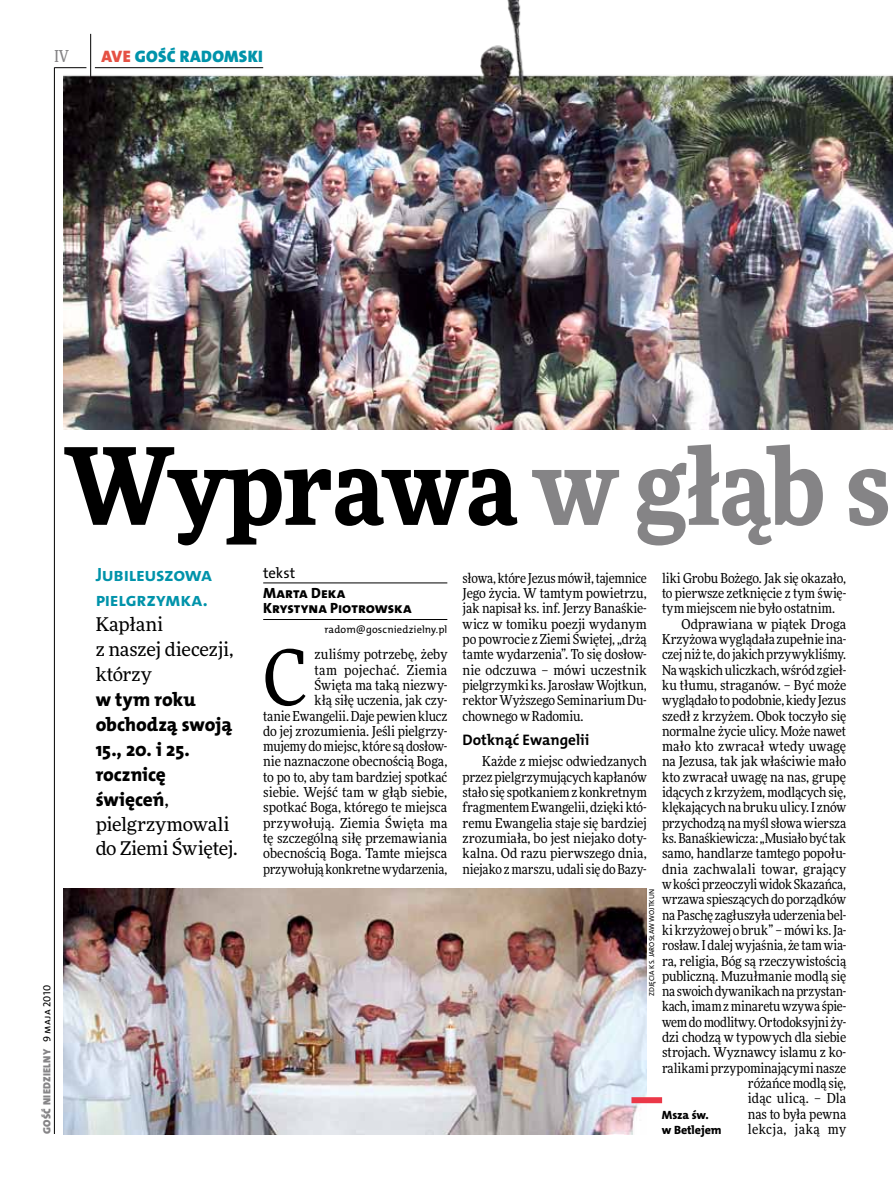
<style>
.page{position:relative;width:893px;height:1191px;background:#fff}
.page>*{position:absolute;margin:0;border:0;box-sizing:border-box;transform-origin:0 0}
.t1{font:900 106.5px "Freeday Narrow";letter-spacing:-.01em;color:#000}
.t2{font:76.95px "Freeday Narrow News";color:#000}
.t3{font:19.35px/24.9px "The Mix HP8 Ex Bld";letter-spacing:-.005em;color:#000}
.t4{font:19.35px/24.9px "The Mix HP7 Bld";letter-spacing:-.02em;color:#0093aa}
.t5{font:18.9px/24.9px "Freeday News";letter-spacing:-.01em;color:#000}
.t6{font:16.65px "The Mix HP9 Blk";letter-spacing:.02em;color:#0093aa}
.t7{font:500 16.5px "Freeday Narrow";color:#858486;scale:.9 1}
.t8{font:15.3px "The Mix HP7 Bld";color:#000}
.t9{font:14.85px/15.3px "The Mix HP8 Ex Bld";letter-spacing:.01em;color:#000}
.t10{font:14.85px "The Mix HP5 Plain";color:#000}
.t11{font:13.65px/15.3px "Freeday Narrow News";letter-spacing:-.005em;color:#000;text-align:justify}
.t12{font:13.65px "Freeday Narrow News";letter-spacing:.025em;color:#000}
.t13{font:12px/15.3px "The Mix HP8 Ex Bld";letter-spacing:-.005em;color:#000}
.t14{font:10.5px "The Mix HP9 Blk";letter-spacing:.025em;color:#858486}
.t15{font:10.5px "The Mix HP5 Plain";letter-spacing:.015em;color:#000}
.t16{font:7.2px "The Mix HP5 Plain";letter-spacing:.015em;color:#000}
.s1{color:#e55144}
.s2{font-family:"The Mix HP5 Plain";color:#000}
.s3{color:#858486}
.s4{font-family:"Freeday News";font-size:18.9px}
</style>
<div class="page">
<hr style="left:54px;top:67px;width:1px;height:1067px;background:#000">
<hr style="left:54px;top:67px;width:32px;height:1px;background:#000">
<hr style="left:263px;top:582px;width:184px;height:1px;background:#000">
<hr style="left:263px;top:619px;width:184px;height:1px;background:#000">
<img style="left:64px;top:0;width:829px;height:429px">
<img style="left:64px;top:889px;width:583px;height:245px">
<div style="left:631px;top:1097px;width:31px;height:6px;background:#eb3848"></div>
<p class="t7" style="left:54px;top:46px;width:17px">IV</p>
<p class="t6" style="left:101px;top:46px;width:163px"><span class="s1">AVE</span> GOŚĆ RADOMSKI</p>
<p class="t14" style="left:40px;top:1134px;width:150px;rotate:-90deg">GOŚĆ NIEDZIELNY <span class="s2">9 maja 2010</span></p>
<h1 class="t1" style="left:64px;top:417px;width:828px">Wyprawa <span class="s3">w głąb s</span></h1>
<h3 class="t4" style="left:96px;top:562px;width:118px">Jubileuszowa pielgrzymka.</h3>
<h3 class="t5" style="left:96px;top:611px;width:139px">Kapłani<br>z naszej diecezji, którzy</h3>
<h3 class="t3" style="left:96px;top:687px;width:138px">w tym roku obchodzą swoją<br>15., 20. i 25. rocznicę święceń<span class="s4">,</span></h3>
<h3 class="t5" style="left:96px;top:811px;width:144px">pielgrzymowali do Ziemi Świętej.</h3>
<p class="t10" style="left:263px;top:563px;width:33px">tekst</p>
<p class="t9" style="left:263px;top:585px;width:150px">Marta Deka<br>Krystyna Piotrowska</p>
<p class="t15" style="left:324px;top:622px;width:124px">radom@goscniedzielny.pl</p>
<h2 class="t2" style="left:263px;top:630px;width:45px">C</h2>
<p class="t11" style="left:263px;top:646px;width:186px;text-align:right">zuliśmy potrzebę, żeby<br>tam pojechać. Ziemia<br>Święta ma taką niezwy-<br>kłą siłę uczenia, jak czy-<br>tanie Ewangelii. Daje pewien klucz do jej zrozumienia. Jeśli pielgrzy&shy;mujemy do miejsc, które są dosłow&shy;nie naznaczone obecnością Boga, to po to, aby tam bardziej spotkać siebie. Wejść tam w głąb siebie, spotkać Boga, którego te miejsca przywołują. Ziemia Święta ma tę szczególną siłę przemawiania obecnością Boga. Tamte miejsca przywołują konkretne wydarzenia,</p>
<p class="t11" style="left:463px;top:570px;width:186px">słowa, które Jezus mówił, tajemnice Jego życia. W tamtym powietrzu, jak napisał ks. inf. Jerzy Banaśkie&shy;wicz w tomiku poezji wydanym po powrocie z Ziemi Świętej, „drżą tamte wydarzenia”. To się dosłow&shy;nie odczuwa – mówi uczestnik pielgrzymki ks. Jarosław Wojtkun, rektor Wyższego Seminarium Du&shy;chownego w Radomiu.</p>
<p class="t8" style="left:463px;top:729px;width:128px">Dotknąć Ewangelii</p>
<p class="t11" style="left:463px;top:754px;width:186px;text-indent:20px">Każde z miejsc odwiedzanych przez pielgrzymujących kapłanów stało się spotkaniem z konkretnym fragmentem Ewangelii, dzięki któ&shy;remu Ewangelia staje się bardziej zrozumiała, bo jest niejako doty&shy;kalna. Od razu pierwszego dnia, niejako z marszu, udali się do Bazy-</p>
<p class="t11" style="left:662px;top:570px;width:186px">liki Grobu Bożego. Jak się okazało,</p>
<p class="t11" style="left:662px;top:585px;width:186px">to pierwsze zetknięcie z tym świę-</p>
<p class="t11" style="left:662px;top:600px;width:174px">tym miejscem nie było ostatnim.</p>
<p class="t11" style="left:682px;top:616px;width:166px">Odprawiana w piątek Droga</p>
<p class="t11" style="left:662px;top:631px;width:186px">Krzyżowa wyglądała zupełnie ina-</p>
<p class="t11" style="left:662px;top:646px;width:186px">czej niż te, do jakich przywykliśmy.</p>
<p class="t11" style="left:662px;top:662px;width:186px">Na wąskich uliczkach, wśród zgieł-</p>
<p class="t11" style="left:662px;top:677px;width:186px">ku tłumu, straganów. – Być może</p>
<p class="t11" style="left:662px;top:692px;width:186px">wyglądało to podobnie, kiedy Jezus</p>
<p class="t11" style="left:662px;top:708px;width:186px">szedł z krzyżem. Obok toczyło się</p>
<p class="t11" style="left:662px;top:723px;width:186px">normalne życie ulicy. Może nawet</p>
<p class="t11" style="left:662px;top:738px;width:186px">mało kto zwracał wtedy uwagę</p>
<p class="t11" style="left:662px;top:754px;width:186px">na Jezusa, tak jak właściwie mało</p>
<p class="t11" style="left:662px;top:769px;width:186px">kto zwracał uwagę na nas, grupę</p>
<p class="t11" style="left:662px;top:784px;width:186px">idących z krzyżem, modlących się,</p>
<p class="t11" style="left:662px;top:799px;width:186px">klękających na bruku ulicy. I znów</p>
<p class="t11" style="left:662px;top:815px;width:186px">przychodzą na myśl słowa wiersza</p>
<p class="t11" style="left:662px;top:830px;width:186px">ks. Banaśkiewicza: „Musiało być tak</p>
<p class="t11" style="left:662px;top:845px;width:186px">samo, handlarze tamtego popołu-</p>
<p class="t11" style="left:662px;top:861px;width:186px">dnia zachwalali towar, grający</p>
<p class="t11" style="left:662px;top:876px;width:186px">w kości przeoczyli widok Skazańca,</p>
<p class="t11" style="left:662px;top:891px;width:186px">wrzawa spieszących do porządków</p>
<p class="t11" style="left:662px;top:907px;width:186px">na Paschę zagłuszyła uderzenia bel-</p>
<p class="t11" style="left:662px;top:922px;width:186px">ki krzyżowej o bruk” – mówi ks. Ja-</p>
<p class="t11" style="left:662px;top:937px;width:186px">rosław. I dalej wyjaśnia, że tam wia-</p>
<p class="t11" style="left:662px;top:953px;width:186px">ra, religia, Bóg są rzeczywistością</p>
<p class="t11" style="left:662px;top:968px;width:186px">publiczną. Muzułmanie modlą się</p>
<p class="t11" style="left:662px;top:983px;width:186px">na swoich dywanikach na przystan-</p>
<p class="t11" style="left:662px;top:998px;width:186px">kach, imam z minaretu wzywa śpie-</p>
<p class="t11" style="left:662px;top:1014px;width:186px">wem do modlitwy. Ortodoksyjni ży-</p>
<p class="t11" style="left:662px;top:1029px;width:186px">dzi chodzą w typowych dla siebie</p>
<p class="t11" style="left:662px;top:1044px;width:186px">strojach. Wyznawcy islamu z ko-</p>
<p class="t11" style="left:662px;top:1060px;width:186px">ralikami przypominającymi nasze</p>
<p class="t11" style="left:748px;top:1075px;width:100px">różańce modlą się,</p>
<p class="t11" style="left:748px;top:1090px;width:100px">idąc ulicą. – Dla</p>
<p class="t11" style="left:748px;top:1106px;width:100px">nas to była pewna</p>
<p class="t12" style="left:748px;top:1120px;width:100px">lekcja, jaką my</p>
<p class="t16" style="left:647px;top:996px;width:109px;rotate:-90deg">Zdjęcia Ks. Jarosław Wojtkun</p>
<p class="t13" style="left:662px;top:1107px;width:61px">Msza św.<br>w Betlejem</p>
</div>
